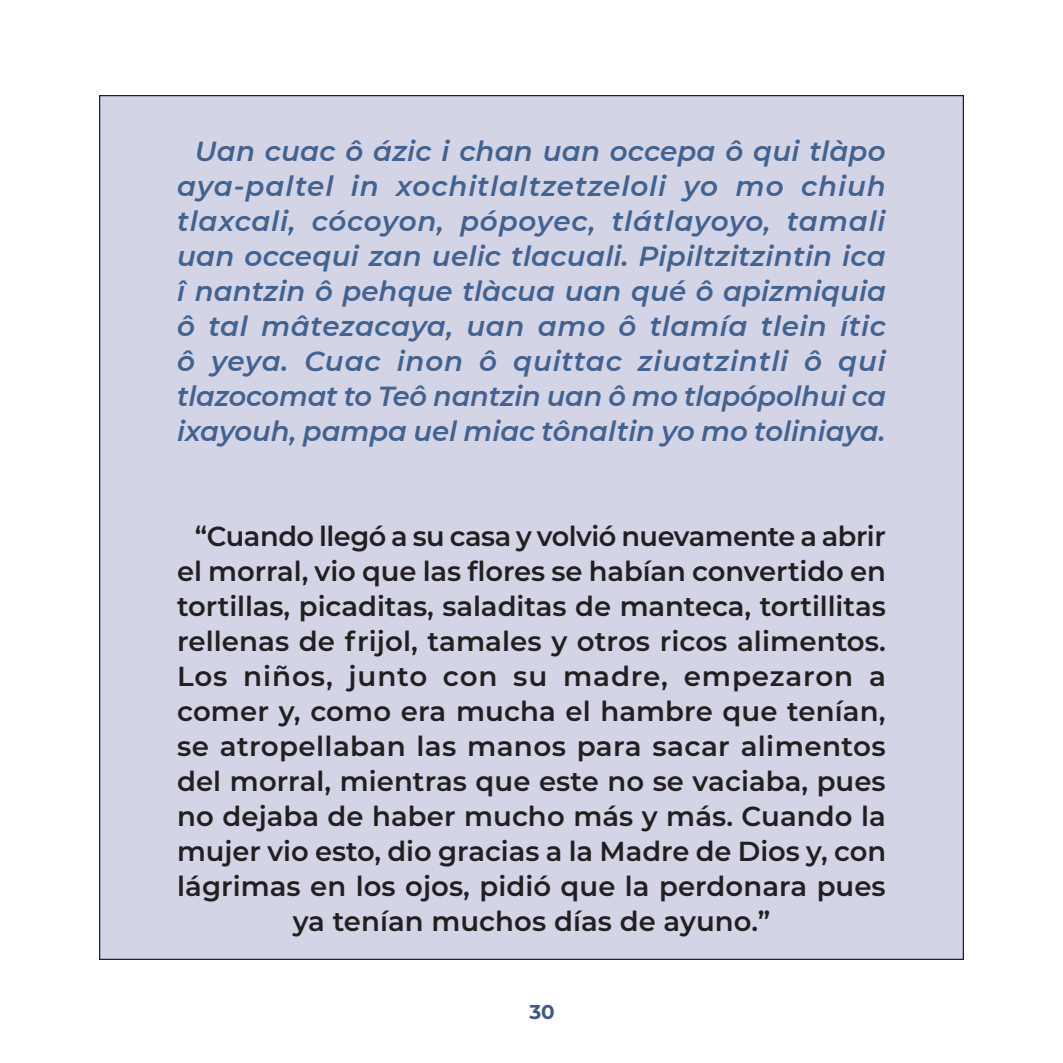
<style>
.page{position:relative;width:1063px;height:1063px;background:#fff}
.page>*{position:absolute;margin:0;border:0;box-sizing:border-box;transform-origin:0 0}
.t1{font:600 27.5px "Montserrat";color:#231f20}
.t2{font:italic 600 27.5px/35px "Montserrat";color:#42628f;text-align:justify}
.t3{font:600 27.5px "Montserrat";letter-spacing:.03em;color:#231f20}
.t4{font:700 20px "Montserrat";color:#425984}
</style>
<div class="page">
<div style="left:100px;top:96px;width:863px;height:863px;background:#d4d4e7"></div>
<p class="t2" style="left:177px;top:132px;width:710px;text-indent:18px">Uan cuac ô ázic i chan uan occepa ô qui tlàpo aya-paltel in xochitlaltzetzeloli yo mo chiuh tlaxcali, cócoyon, pópoyec, tlátlayoyo, tamali uan occequi zan uelic tlacuali. Pipiltzitzintin ica î nantzin ô pehque tlàcua uan qué ô apizmiquia ô tal mâtezacaya, uan amo ô tlamía tlein ític ô yeya. Cuac inon ô quittac ziuatzintli ô qui tlazocomat to Teô nantzin uan ô mo tlapópolhui ca ixayouh, pampa uel miac tônaltin yo mo toliniaya.</p>
<p class="t1" style="left:195px;top:516px;width:692px">“Cuando llegó a su casa y volvió nuevamente a abrir</p>
<p class="t1" style="left:177px;top:551px;width:710px">el morral, vio que las flores se habían convertido en</p>
<p class="t1" style="left:177px;top:586px;width:710px">tortillas, picaditas, saladitas de manteca, tortillitas</p>
<p class="t1" style="left:177px;top:621px;width:710px">rellenas de frijol, tamales y otros ricos alimentos.</p>
<p class="t3" style="left:177px;top:656px;width:710px">Los niños, junto con su madre, empezaron a</p>
<p class="t1" style="left:177px;top:691px;width:710px">comer y, como era mucha el hambre que tenían,</p>
<p class="t1" style="left:177px;top:726px;width:710px">se atropellaban las manos para sacar alimentos</p>
<p class="t1" style="left:177px;top:761px;width:710px">del morral, mientras que este no se vaciaba, pues</p>
<p class="t1" style="left:177px;top:796px;width:710px">no dejaba de haber mucho más y más. Cuando la</p>
<p class="t1" style="left:177px;top:831px;width:711px">mujer vio esto, dio gracias a la Madre de Dios y, con</p>
<p class="t1" style="left:177px;top:866px;width:710px">lágrimas en los ojos, pidió que la perdonara pues</p>
<p class="t1" style="left:293px;top:901px;width:479px">ya tenían muchos días de ayuno.”</p>
<p class="t4" style="left:529px;top:997px;width:27px">30</p>
</div>
